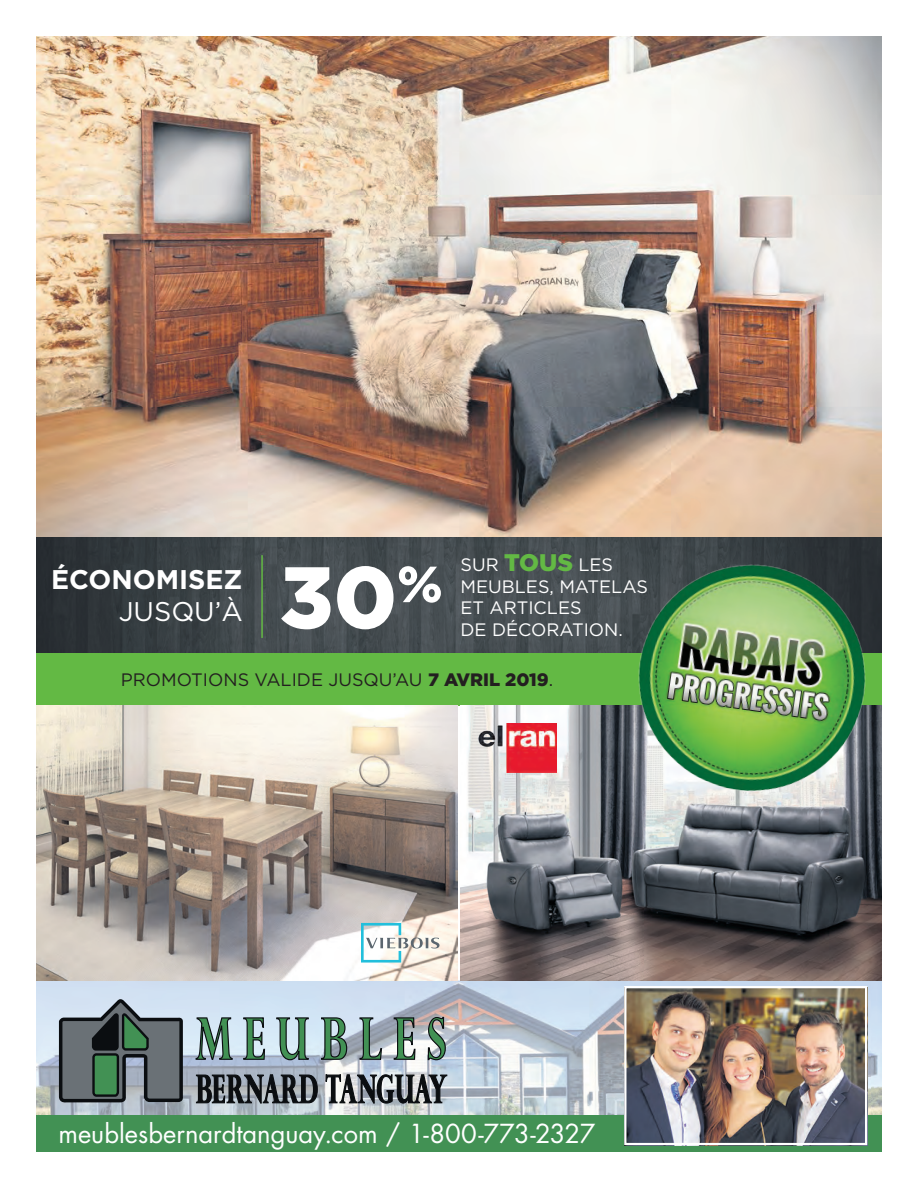
<style>
.page{position:relative;width:918px;height:1188px;background:#fff}
.page>*{position:absolute;margin:0;border:0;box-sizing:border-box;transform-origin:0 0}
.t1{font:900 87px "Gotham";color:#fff}
.t2{font:900 50.7px "Gotham";color:#fff}
.t3{font:700 27px "Gotham";color:#fff}
.t4{font:27px "Gotham";color:#fff}
.t5{font:25.5px "Futura Std";color:#fff}
.t6{font:18px/21.6px "Gotham";color:#fff}
.t7{font:18px "Gotham";color:#231f20}
.s1{font-weight:900;font-size:24px;color:#63b944}
.s2{font-weight:900}
</style>
<div class="page">
<img style="left:870px;top:1023px;width:12px;height:92px">
<img style="left:37px;top:981px;width:833px;height:134px">
<svg style="left:59px;top:999px;width:124px;height:103px;background:#637272"></svg>
<svg style="left:196px;top:1017px;width:37px;height:43px;background:#7c9a91"></svg>
<svg style="left:243px;top:1017px;width:22px;height:43px"></svg>
<svg style="left:276px;top:1017px;width:33px;height:43px"></svg>
<svg style="left:321px;top:1017px;width:26px;height:43px"></svg>
<svg style="left:359px;top:1017px;width:23px;height:43px"></svg>
<svg style="left:394px;top:1017px;width:22px;height:43px"></svg>
<svg style="left:428px;top:1017px;width:18px;height:43px"></svg>
<svg style="left:196px;top:1074px;width:122px;height:30px;background:#595f65"></svg>
<svg style="left:325px;top:1074px;width:122px;height:30px;background:#787c80"></svg>
<div style="left:36px;top:1115px;width:846px;height:37px;background:#429154"></div>
<img style="left:36px;top:36px;width:846px;height:617px">
<div style="left:36px;top:653px;width:846px;height:53px;background:#63b944"></div>
<img style="left:36px;top:706px;width:422px;height:275px">
<img style="left:460px;top:706px;width:422px;height:275px">
<svg style="left:361px;top:923px;width:79px;height:40px"></svg>
<img style="left:478px;top:724px;width:79px;height:49px">
<img style="left:624px;top:543px;width:258px;height:268px">
<hr style="left:261px;top:555px;width:2px;height:83px;background:#63b944">
<img style="left:627px;top:989px;width:237px;height:153px">
<div style="left:624px;top:986px;width:243px;height:159px;border:2px solid #fff"></div>
<h3 class="t3" style="left:51px;top:564px;width:193px">ÉCONOMISEZ</h3>
<h3 class="t4" style="left:119px;top:597px;width:126px">JUSQU’À</h3>
<h1 class="t1" style="left:280px;top:547px;width:119px">30</h1>
<h2 class="t2" style="left:397px;top:555px;width:47px">%</h2>
<p class="t6" style="left:460px;top:554px;width:189px">SUR <span class="s1">TOUS</span> LES<br>MEUBLES, MATELAS<br>ET ARTICLES</p>
<p class="t6" style="left:460px;top:618px;width:164px">DE DÉCORATION.</p>
<p class="t7" style="left:121px;top:669px;width:434px">PROMOTIONS VALIDE JUSQU’AU <span class="s2">7 AVRIL 2019</span>.</p>
<h3 class="t5" style="left:58px;top:1117px;width:539px">meublesbernardtanguay.com / 1-800-773-2327</h3>
</div>
